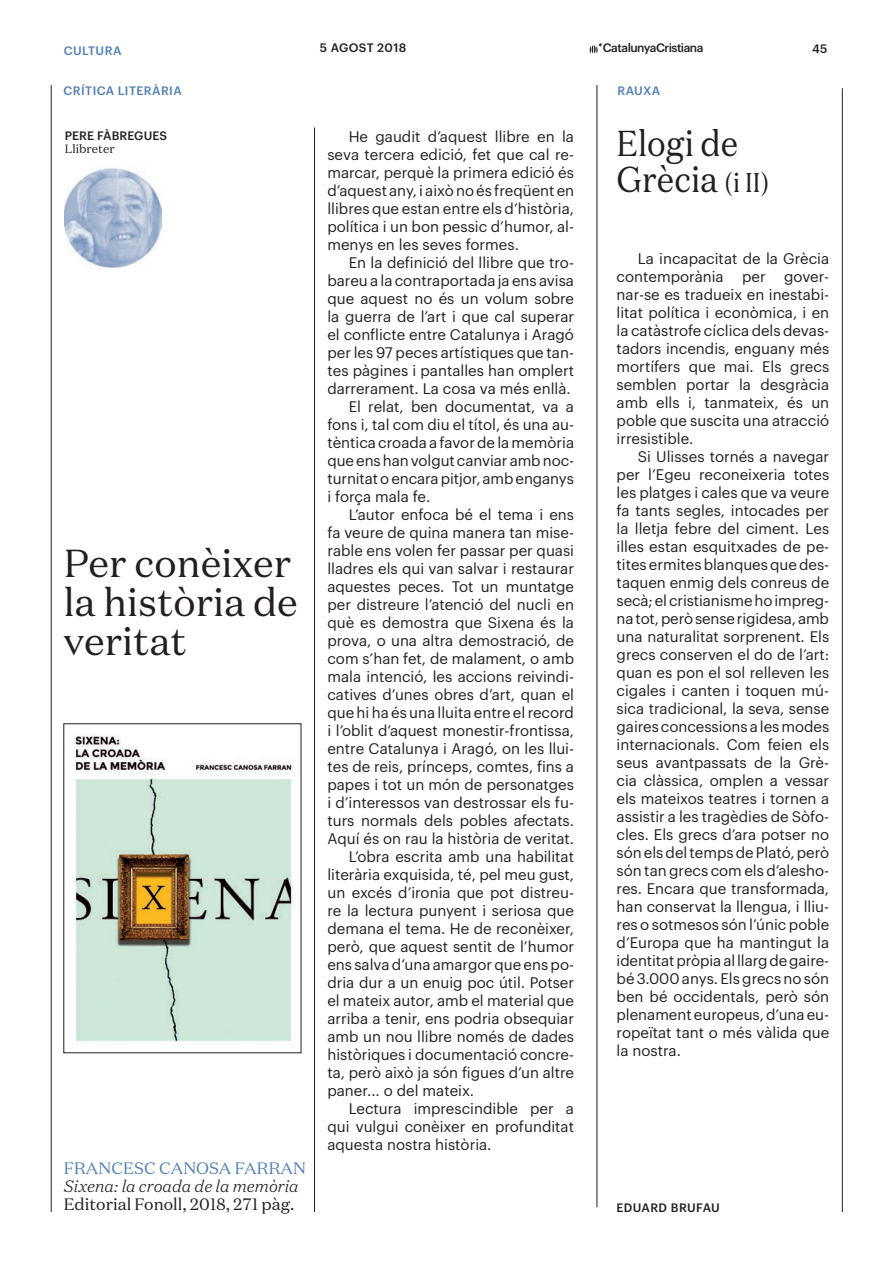
<style>
.page{position:relative;width:893px;height:1263px;background:#fff}
.page>*{position:absolute;margin:0;border:0;box-sizing:border-box;transform-origin:0 0}
.t1{font:39px/39px "Domaine Text";color:#231f20}
.t2{font:36px/36px "Domaine Text";color:#231f20;scale:.91 1}
.t3{font:16.5px "Domaine Text";color:#231f20}
.t4{font:italic 300 16.5px "Domaine Text";color:#231f20}
.t5{font:16.5px "Domaine Text";color:#5180b6}
.t6{font:15px/18px "Graphik";color:#231f20;text-align:justify}
.t7{font:500 12px "Graphik";letter-spacing:.035em;color:#5180b6}
.t8{font:500 12px "Graphik";letter-spacing:.03em;color:#231f20}
.t9{font:500 12px "Graphik";letter-spacing:-.04em;color:#231f20}
.t10{font:500 12px "Graphik";letter-spacing:.005em;color:#231f20}
.t11{font:12px "Domaine Text";color:#231f20}
.t12{font:500 12px "Graphik";letter-spacing:-.015em;color:#231f20}
.s1{font-size:27px}
</style>
<div class="page">
<hr style="left:842px;top:88px;width:1px;height:1124px;background:#231f20">
<hr style="left:51px;top:85px;width:1px;height:1127px;background:#231f20">
<hr style="left:597px;top:85px;width:1px;height:1122px;background:#231f20">
<hr style="left:314px;top:128px;width:1px;height:1084px;background:#231f20">
<svg style="left:590px;top:43px;width:13px;height:10px"></svg>
<img style="left:74px;top:735px;width:221px;height:311px">
<img style="left:65px;top:167px;width:97px;height:101px">
<p class="t7" style="left:64px;top:41px;width:59px">CULTURA</p>
<p class="t8" style="left:320px;top:39px;width:88px">5 AGOST 2018</p>
<p class="t9" style="left:603px;top:39px;width:102px">CatalunyaCristiana</p>
<p class="t12" style="left:812px;top:40px;width:17px">45</p>
<p class="t7" style="left:64px;top:81px;width:120px">CRÍTICA LITERÀRIA</p>
<p class="t10" style="left:65px;top:126px;width:104px">PERE FÀBREGUES</p>
<p class="t11" style="left:65px;top:141px;width:52px">Llibreter</p>
<h1 class="t1" style="left:64px;top:543px;width:236px">Per conèixer la història de veritat</h1>
<p class="t6" style="left:327px;top:126px;width:248px;text-indent:21px">He gaudit d’aquest llibre en la seva tercera edició, fet que cal re&shy;marcar, perquè la primera edició és d’aquest any, i això no és freqüent en llibres que estan entre els d’història, política i un bon pessic d’humor, al&shy;menys en les seves formes.</p>
<p class="t6" style="left:349px;top:252px;width:227px">En la definició del llibre que tro-</p>
<p class="t6" style="left:327px;top:270px;width:248px">bareu a la contraportada ja ens avisa</p>
<p class="t6" style="left:327px;top:288px;width:248px">que aquest no és un volum sobre</p>
<p class="t6" style="left:327px;top:306px;width:248px">la guerra de l’art i que cal superar</p>
<p class="t6" style="left:327px;top:324px;width:248px">el conflicte entre Catalunya i Aragó</p>
<p class="t6" style="left:327px;top:342px;width:248px">per les 97 peces artístiques que tan-</p>
<p class="t6" style="left:327px;top:360px;width:248px">tes pàgines i pantalles han omplert</p>
<p class="t6" style="left:327px;top:378px;width:245px">darrerament. La cosa va més enllà.</p>
<p class="t6" style="left:349px;top:396px;width:227px">El relat, ben documentat, va a</p>
<p class="t6" style="left:327px;top:414px;width:248px">fons i, tal com diu el títol, és una au-</p>
<p class="t6" style="left:327px;top:432px;width:248px">tèntica croada a favor de la memòria</p>
<p class="t6" style="left:327px;top:450px;width:248px">que ens han volgut canviar amb noc-</p>
<p class="t6" style="left:327px;top:468px;width:248px">turnitat o encara pitjor, amb enganys</p>
<p class="t6" style="left:327px;top:486px;width:104px">i força mala fe.</p>
<p class="t6" style="left:349px;top:504px;width:227px">L’autor enfoca bé el tema i ens</p>
<p class="t6" style="left:327px;top:522px;width:248px">fa veure de quina manera tan mise-</p>
<p class="t6" style="left:327px;top:540px;width:248px">rable ens volen fer passar per quasi</p>
<p class="t6" style="left:327px;top:558px;width:248px">lladres els qui van salvar i restaurar</p>
<p class="t6" style="left:327px;top:576px;width:248px">aquestes peces. Tot un muntatge</p>
<p class="t6" style="left:327px;top:594px;width:248px">per distreure l’atenció del nucli en</p>
<p class="t6" style="left:327px;top:612px;width:248px">què es demostra que Sixena és la</p>
<p class="t6" style="left:327px;top:630px;width:248px">prova, o una altra demostració, de</p>
<p class="t6" style="left:327px;top:648px;width:248px">com s’han fet, de malament, o amb</p>
<p class="t6" style="left:327px;top:666px;width:248px">mala intenció, les accions reivindi-</p>
<p class="t6" style="left:327px;top:684px;width:248px">catives d’unes obres d’art, quan el</p>
<p class="t6" style="left:327px;top:702px;width:248px">que hi ha és una lluita entre el record</p>
<p class="t6" style="left:327px;top:720px;width:248px">i l’oblit d’aquest monestir-frontissa,</p>
<p class="t6" style="left:327px;top:738px;width:248px">entre Catalunya i Aragó, on les llui-</p>
<p class="t6" style="left:327px;top:756px;width:248px">tes de reis, prínceps, comtes, fins a</p>
<p class="t6" style="left:327px;top:774px;width:248px">papes i tot un món de personatges</p>
<p class="t6" style="left:327px;top:792px;width:248px">i d’interessos van destrossar els fu-</p>
<p class="t6" style="left:327px;top:810px;width:248px">turs normals dels pobles afectats.</p>
<p class="t6" style="left:327px;top:828px;width:248px">Aquí és on rau la història de veritat.</p>
<p class="t6" style="left:349px;top:846px;width:227px">L’obra escrita amb una habilitat</p>
<p class="t6" style="left:327px;top:864px;width:248px">literària exquisida, té, pel meu gust,</p>
<p class="t6" style="left:327px;top:882px;width:248px">un excés d’ironia que pot distreu-</p>
<p class="t6" style="left:327px;top:900px;width:248px">re la lectura punyent i seriosa que</p>
<p class="t6" style="left:327px;top:918px;width:248px">demana el tema. He de reconèixer,</p>
<p class="t6" style="left:327px;top:936px;width:248px">però, que aquest sentit de l’humor</p>
<p class="t6" style="left:327px;top:954px;width:248px">ens salva d’una amargor que ens po-</p>
<p class="t6" style="left:327px;top:972px;width:248px">dria dur a un enuig poc útil. Potser</p>
<p class="t6" style="left:327px;top:990px;width:248px">el mateix autor, amb el material que</p>
<p class="t6" style="left:327px;top:1008px;width:248px">arriba a tenir, ens podria obsequiar</p>
<p class="t6" style="left:327px;top:1026px;width:248px">amb un nou llibre només de dades</p>
<p class="t6" style="left:327px;top:1044px;width:248px">històriques i documentació concre-</p>
<p class="t6" style="left:327px;top:1062px;width:248px">ta, però això ja són figues d’un altre</p>
<p class="t6" style="left:327px;top:1080px;width:148px">paner... o del mateix.</p>
<p class="t6" style="left:349px;top:1098px;width:227px">Lectura imprescindible per a</p>
<p class="t6" style="left:327px;top:1116px;width:248px">qui vulgui conèixer en profunditat</p>
<p class="t6" style="left:327px;top:1134px;width:166px">aquesta nostra història.</p>
<p class="t7" style="left:617px;top:81px;width:44px">RAUXA</p>
<h2 class="t2" style="left:617px;top:124px;width:169px">Elogi de<br>Grècia <span class="s1">(i II)</span></h2>
<p class="t6" style="left:617px;top:248px;width:214px;text-indent:21px">La incapacitat de la Grècia contemporània per gover&shy;nar-se es tradueix en inestabi&shy;litat política i econòmica, i en la catàstrofe cíclica dels devas&shy;tadors incendis, enguany més mortífers que mai. Els grecs semblen portar la desgràcia amb ells i, tanmateix, és un poble que suscita una atracció irresistible.</p>
<p class="t6" style="left:617px;top:446px;width:214px;text-indent:21px">Si Ulisses tornés a navegar per l’Egeu reconeixeria totes les platges i cales que va veure fa tants segles, intocades per la lletja febre del ciment. Les illes estan esquitxades de pe&shy;tites ermites blanques que des&shy;taquen enmig dels conreus de secà; el cristianisme ho impreg&shy;na tot, però sense rigidesa, amb una naturalitat sorprenent. Els grecs conserven el do de l’art: quan es pon el sol relleven les cigales i canten i toquen mú&shy;sica tradicional, la seva, sense gaires concessions a les modes internacionals. Com feien els seus avantpassats de la Grè&shy;cia clàssica, omplen a vessar els mateixos teatres i tornen a assistir a les tragèdies de Sòfo&shy;cles. Els grecs d’ara potser no són els del temps de Plató, però són tan grecs com els d’alesho&shy;res. Encara que transformada, han conservat la llengua, i lliu&shy;res o sotmesos són l’únic poble d’Europa que ha mantingut la identitat pròpia al llarg de gaire&shy;bé 3.000 anys. Els grecs no són ben bé occidentals, però són plenament europeus, d’una eu&shy;ropeïtat tant o més vàlida que la nostra.</p>
<p class="t5" style="left:64px;top:1157px;width:244px">FRANCESC CANOSA FARRAN</p>
<p class="t4" style="left:64px;top:1176px;width:236px">Sixena: la croada de la memòria</p>
<p class="t3" style="left:64px;top:1193px;width:232px">Editorial Fonoll, 2018, 271 pàg.</p>
<p class="t8" style="left:616px;top:1198px;width:105px">EDUARD BRUFAU</p>
</div>
